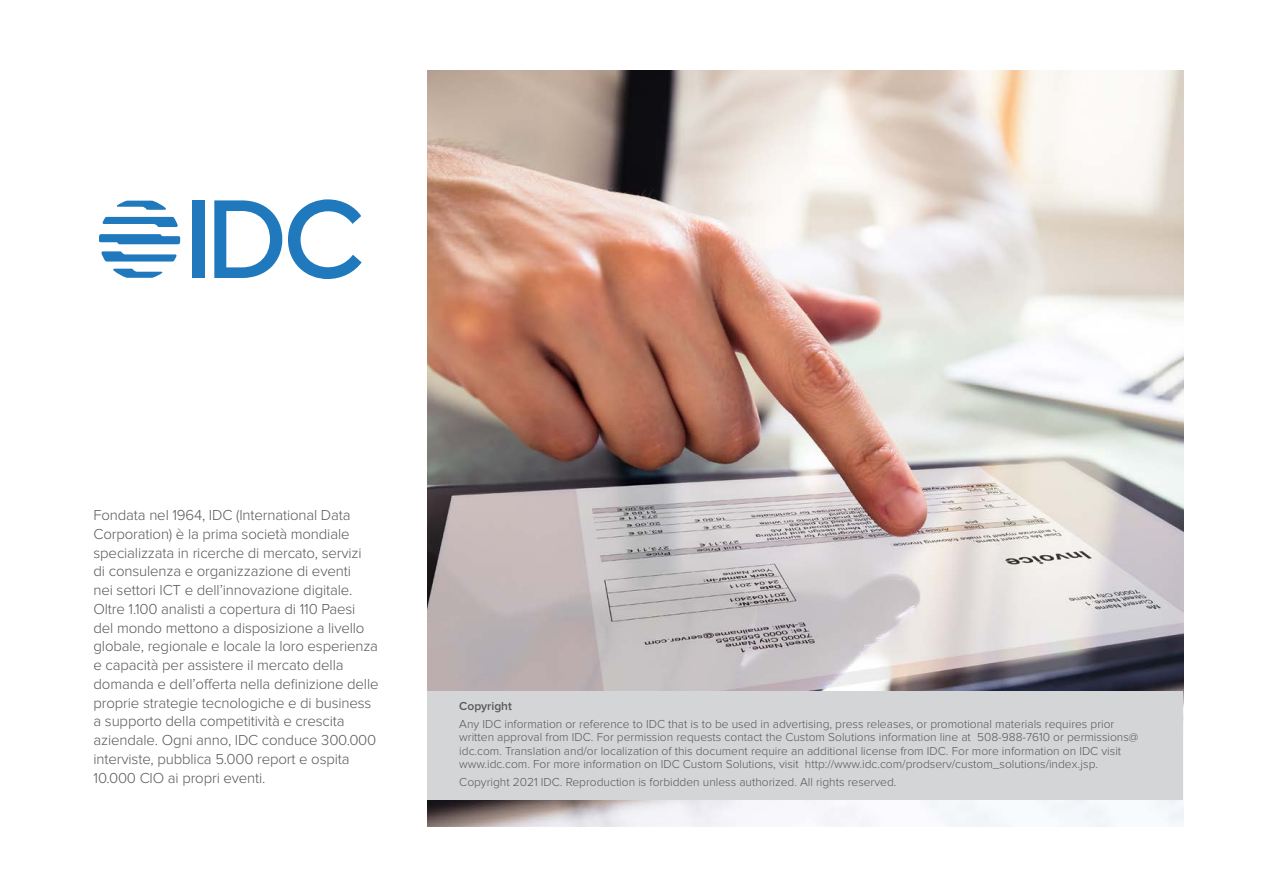
<style>
.page{position:relative;width:1263px;height:893px;background:#fff}
.page>*{position:absolute;margin:0;border:0;box-sizing:border-box;transform-origin:0 0}
.t1{font:300 15px/18.8px "Proxima Nova";letter-spacing:-.01em;color:#57585a}
.t2{font:300 12px/13.5px "Proxima Nova";color:#57585a}
.t3{font:600 12px "Proxima Nova";color:#57585a}
</style>
<div class="page">
<img style="left:427px;top:70px;width:756px;height:756px">
<div style="left:192px;top:200px;width:13px;height:78px;background:#2079bd"></div>
<svg style="left:214px;top:200px;width:68px;height:78px"></svg>
<svg style="left:288px;top:199px;width:74px;height:80px"></svg>
<svg style="left:113px;top:269px;width:50px;height:9px"></svg>
<svg style="left:117px;top:201px;width:49px;height:9px"></svg>
<svg style="left:99px;top:234px;width:81px;height:10px"></svg>
<svg style="left:102px;top:217px;width:76px;height:10px"></svg>
<svg style="left:101px;top:251px;width:76px;height:11px"></svg>
<div style="left:427px;top:691px;width:756px;height:108px;background:#d4d5d7"></div>
<p class="t1" style="left:94px;top:506px;width:287px">Fondata nel 1964, IDC (International Data Corporation) è la prima società mondiale specializzata in ricerche di mercato, servizi<br>di consulenza e organizzazione di eventi<br>nei settori ICT e dell’innovazione digitale.<br>Oltre 1.100 analisti a copertura di 110 Paesi del mondo mettono a disposizione a livello globale, regionale e locale la loro esperienza e capacità per assistere il mercato della domanda e dell’offerta nella definizione delle proprie strategie tecnologiche e di business a supporto della competitività e crescita aziendale. Ogni anno, IDC conduce 300.000 interviste, pubblica 5.000 report e ospita 10.000 CIO ai propri eventi.</p>
<p class="t3" style="left:459px;top:699px;width:54px">Copyright</p>
<p class="t2" style="left:459px;top:717px;width:680px">Any IDC information or reference to IDC that is to be used in advertising, press releases, or promotional materials requires prior written approval from IDC. For permission requests contact the Custom Solutions information line at 508-988-7610 or permissions@ idc.com. Translation and/or localization of this document require an additional license from IDC. For more information on IDC visit www.idc.com. For more information on IDC Custom Solutions, visit http://www.idc.com/prodserv/custom_solutions/index.jsp.</p>
<p class="t2" style="left:459px;top:775px;width:439px">Copyright 2021 IDC. Reproduction is forbidden unless authorized. All rights reserved.</p>
</div>
